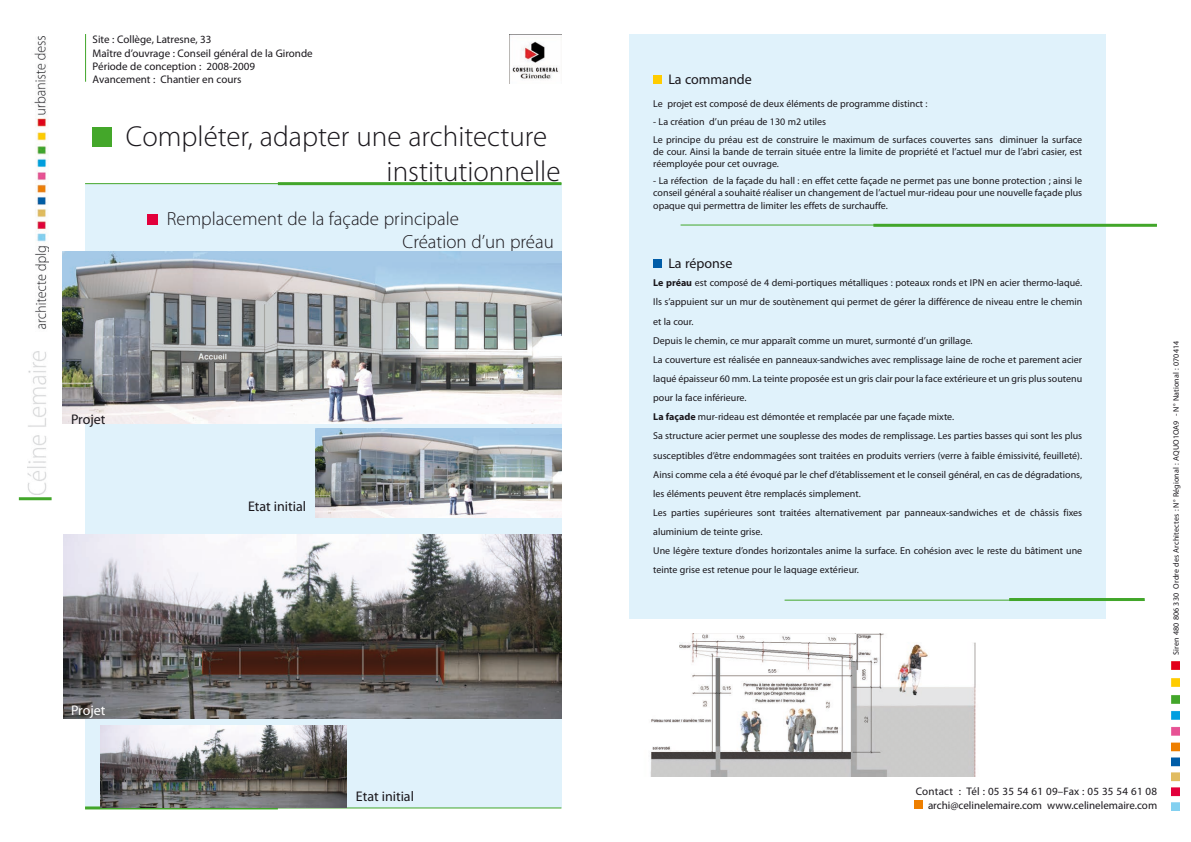
<style>
.page{position:relative;width:1191px;height:842px;background:#fff}
.page>*{position:absolute;margin:0;border:0;box-sizing:border-box;transform-origin:0 0}
.t1{font:300 29px/34.9px "Myriad Pro";color:#1a171c}
.t2{font:300 19px/22.9px "Myriad Pro";color:#1a171c}
.t3{font:14px "Myriad Pro";color:#1a171c}
.t4{font:14px "Myriad Pro";color:#fff}
.t5{font:11px/13.3px "Myriad Pro";color:#1a171c;text-align:right}
.t6{font:10px/19.1px "Myriad Pro";color:#1a171c}
.t7{font:8px "Myriad Pro";letter-spacing:.02em;color:#1a171c}
.s1{font-weight:700}
</style>
<div class="page">
<img style="left:1171px;top:662px;width:8px;height:148px">
<div style="left:914px;top:801px;width:8px;height:8px;background:#ee7f00"></div>
<img style="left:28px;top:36px;width:20px;height:459px">
<div style="left:85px;top:185px;width:476px;height:623px;background:#e0f2fb"></div>
<div style="left:629px;top:34px;width:477px;height:584px;background:#e0f2fb"></div>
<hr style="left:278px;top:182px;width:283px;height:3px;background:#42a62a">
<hr style="left:85px;top:183px;width:476px;height:1px;background:#42a62a">
<hr style="left:85px;top:807px;width:476px;height:1px;background:#42a62a">
<hr style="left:85px;top:806px;width:193px;height:3px;background:#42a62a">
<hr style="left:19px;top:497px;width:33px;height:3px;background:#42a62a">
<div style="left:653px;top:75px;width:9px;height:9px;background:#fc0"></div>
<div style="left:653px;top:259px;width:9px;height:9px;background:#005da8"></div>
<hr style="left:85px;top:34px;width:1px;height:48px;background:#42a62a">
<hr style="left:1009px;top:598px;width:135px;height:3px;background:#42a62a">
<hr style="left:784px;top:600px;width:360px;height:1px;background:#42a62a">
<hr style="left:680px;top:225px;width:477px;height:1px;background:#42a62a">
<hr style="left:873px;top:224px;width:284px;height:3px;background:#42a62a">
<div style="left:93px;top:127px;width:19px;height:19px;background:#44a72a"></div>
<div style="left:147px;top:215px;width:11px;height:10px;background:#e2003b"></div>
<img style="left:510px;top:34px;width:51px;height:45px">
<img style="left:650px;top:633px;width:326px;height:144px">
<img style="left:62px;top:252px;width:499px;height:172px">
<img style="left:63px;top:534px;width:498px;height:185px">
<img style="left:315px;top:428px;width:246px;height:89px">
<img style="left:101px;top:726px;width:246px;height:82px">
<p class="t5" style="left:93px;top:33px;width:222px;text-align:left">Site : Collège, Latresne, 33<br>Maître d’ouvrage : Conseil général de la Gironde Période de conception : 2008-2009<br>Avancement : Chantier en cours</p>
<h1 class="t1" style="left:386px;top:120px;width:175px;text-indent:-261px">Compléter, adapter une architecture institutionnelle</h1>
<h2 class="t2" style="left:402px;top:208px;width:153px;text-indent:-236px">Remplacement de la façade principale<br>Création d’un préau</h2>
<h3 class="t3" style="left:71px;top:412px;width:36px">Projet</h3>
<h3 class="t3" style="left:248px;top:499px;width:60px">Etat initial</h3>
<h3 class="t4" style="left:71px;top:703px;width:36px">Projet</h3>
<h3 class="t3" style="left:356px;top:788px;width:60px">Etat initial</h3>
<h3 class="t3" style="left:668px;top:71px;width:85px">La commande</h3>
<p class="t6" style="left:653px;top:94px;width:276px">Le projet est composé de deux éléments de programme distinct :</p>
<p class="t6" style="left:653px;top:113px;width:430px;line-height:17.7px">- La création d’un préau de 130 m2 utiles<br>Le principe du préau est de construire le maximum de surfaces couvertes sans diminuer la surface</p>
<p class="t6" style="left:653px;top:145px;width:430px;line-height:12px">de cour. Ainsi la bande de terrain située entre la limite de propriété et l’actuel mur de l’abri casier, est réemployée pour cet ouvrage.</p>
<p class="t6" style="left:653px;top:175px;width:430px;line-height:12px;text-align:justify">- La réfection de la façade du hall : en effet cette façade ne permet pas une bonne protection ; ainsi le conseil général a souhaité réaliser un changement de l’actuel mur-rideau pour une nouvelle façade plus opaque qui permettra de limiter les effets de surchauffe.</p>
<h3 class="t3" style="left:668px;top:255px;width:66px">La réponse</h3>
<p class="t6" style="left:653px;top:274px;width:430px"><span class="s1">Le préau</span> est composé de 4 demi-portiques métalliques : poteaux ronds et IPN en acier thermo-laqué.<br>Ils s’appuient sur un mur de soutènement qui permet de gérer la différence de niveau entre le chemin et la cour.<br>Depuis le chemin, ce mur apparaît comme un muret, surmonté d’un grillage.<br>La couverture est réalisée en panneaux-sandwiches avec remplissage laine de roche et parement acier laqué épaisseur 60 mm. La teinte proposée est un gris clair pour la face extérieure et un gris plus soutenu pour la face inférieure.<br><span class="s1">La façade</span> mur-rideau est démontée et remplacée par une façade mixte.<br>Sa structure acier permet une souplesse des modes de remplissage. Les parties basses qui sont les plus susceptibles d’être endommagées sont traitées en produits verriers (verre à faible émissivité, feuilleté).<br>Ainsi comme cela a été évoqué par le chef d’établissement et le conseil général, en cas de dégradations, les éléments peuvent être remplacés simplement.<br>Les parties supérieures sont traitées alternativement par panneaux-sandwiches et de châssis fixes aluminium de teinte grise.<br>Une légère texture d’ondes horizontales anime la surface. En cohésion avec le reste du bâtiment une teinte grise est retenue pour le laquage extérieur.</p>
<p class="t7" style="left:1171px;top:655px;width:316px;rotate:-90deg">Siren 480 806 330 Ordre des Architectes : N° Régional : AQUO1OA9 - N° National : 070414</p>
<p class="t5" style="left:915px;top:784px;width:243px;line-height:14px">Contact : Tél : 05 35 54 61 09–Fax : 05 35 54 61 08 archi@celinelemaire.com www.celinelemaire.com</p>
</div>
